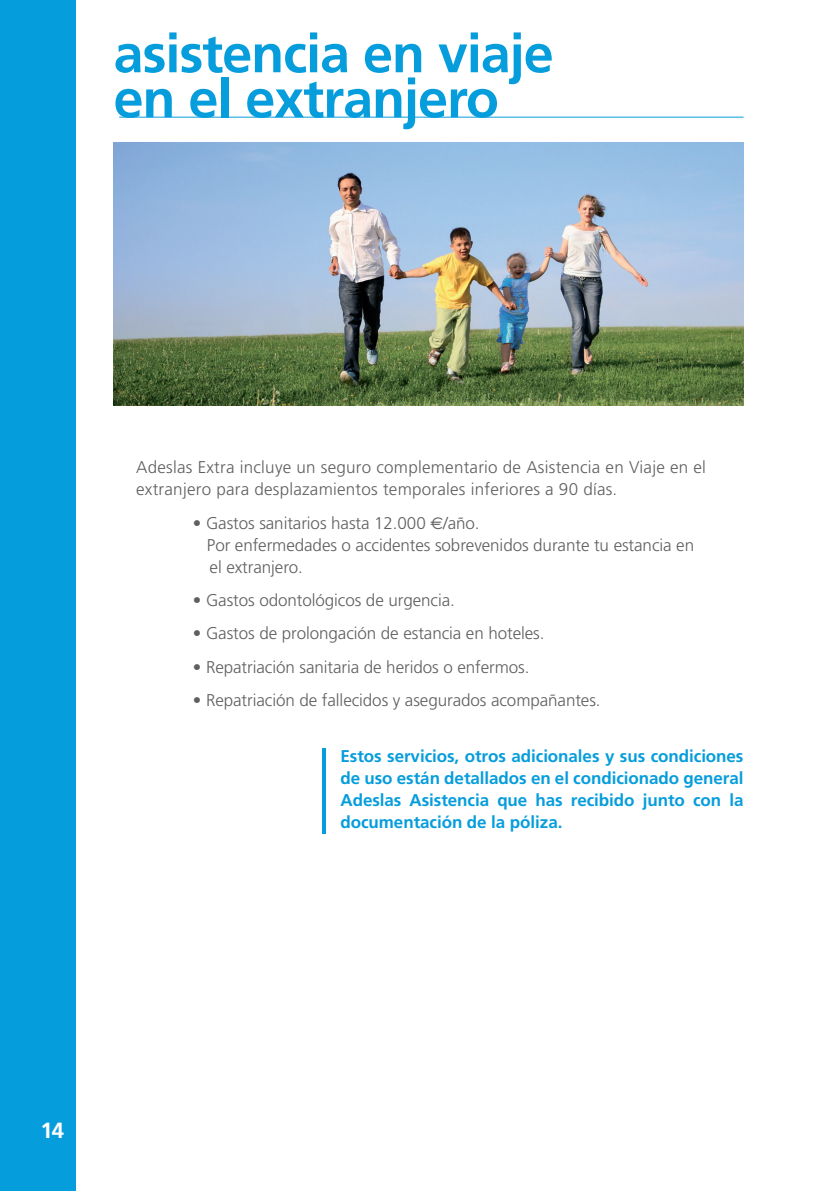
<style>
.page{position:relative;width:840px;height:1191px;background:#fff}
.page>*{position:absolute;margin:0;border:0;box-sizing:border-box;transform-origin:0 0}
.t1{font:700 54px "Frutiger";letter-spacing:-.02em;color:#069ddc}
.t2{font:700 22px "Frutiger";color:#fff}
.t3{font:300 17px/22px "Frutiger";letter-spacing:-.005em;color:#5f5f62}
.t4{font:700 17px/22px "Frutiger";letter-spacing:-.005em;color:#069ddc;text-align:justify}
.t5{font:300 17px/22px "Frutiger";letter-spacing:.015em;color:#5f5f62}
.s1{font-family:"Euro Sans";font-weight:400}
</style>
<div class="page">
<div style="left:0;top:0;width:75px;height:1191px;background:#069ddc"></div>
<img style="left:113px;top:143px;width:630px;height:262px">
<hr style="left:322px;top:748px;width:3px;height:85px;background:#069ddc">
<hr style="left:119px;top:117px;width:624px;height:1px;background:#069ddc">
<p class="t1" style="left:113px;top:22px;width:441px">asistencia en viaje</p>
<p class="t1" style="left:113px;top:67px;width:387px">en el extranjero</p>
<p class="t5" style="left:136px;top:457px;width:571px">Adeslas Extra incluye un seguro complementario de Asistencia en Viaje en el extranjero para desplazamientos temporales inferiores a 90 días.</p>
<p class="t3" style="left:193px;top:512px;width:288px">• Gastos sanitarios hasta 12.000 <span class="s1">€</span>/año.</p>
<p class="t3" style="left:207px;top:534px;width:488px">Por enfermedades o accidentes sobrevenidos durante tu estancia en el extranjero.</p>
<p class="t3" style="left:193px;top:589px;width:263px">• Gastos odontológicos de urgencia.</p>
<p class="t3" style="left:193px;top:623px;width:353px">• Gastos de prolongación de estancia en hoteles.</p>
<p class="t3" style="left:193px;top:656px;width:338px">• Repatriación sanitaria de heridos o enfermos.</p>
<p class="t3" style="left:193px;top:689px;width:409px">• Repatriación de fallecidos y asegurados acompañantes.</p>
<p class="t4" style="left:340px;top:745px;width:404px">Estos servicios, otros adicionales y sus condiciones de uso están detallados en el condicionado general Adeslas Asistencia que has recibido junto con la documentación de la póliza.</p>
<p class="t2" style="left:41px;top:1117px;width:25px">14</p>
</div>
